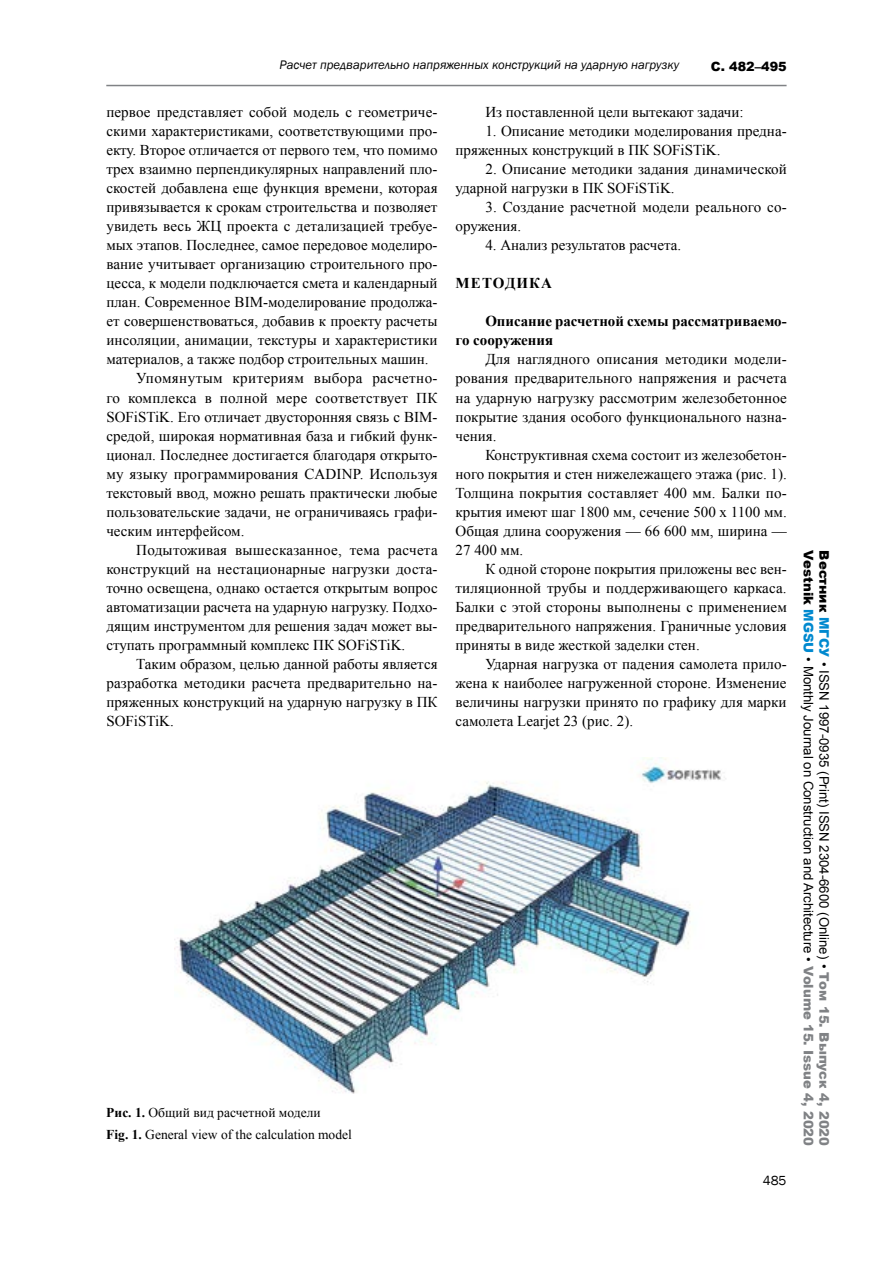
<style>
.page{position:relative;width:893px;height:1263px;background:#fff}
.page>*{position:absolute;margin:0;border:0;box-sizing:border-box;transform-origin:0 0}
.t1{font:15px/19px "Times New Roman";color:#000;text-align:justify}
.t2{font:15px "Times New Roman";letter-spacing:.02em;color:#000}
.t3{font:700 15px/19px "Times New Roman";letter-spacing:-.005em;color:#000}
.t4{font:15px "Times New Roman";letter-spacing:.025em;color:#000}
.t5{font:700 15px "Times New Roman";letter-spacing:.075em;color:#000}
.t6{font:13.5px/21.5px "Times New Roman";color:#000}
.t7{font:13.5px "Franklin Gothic";color:#000}
.t8{font:13.2px/15.9px "Arial";color:#000}
.t9{font:italic 12.75px "Franklin Gothic";color:#000}
.t10{font:900 12.75px "Arial";color:#000}
.s1{font-weight:700}
.s2{font-weight:900}
.s3{font-weight:900;color:#0089cf}
.s4{font-weight:900;color:#808285}
</style>
<div class="page">
<hr style="left:106px;top:85px;width:681px;height:1px;background:#808285">
<img style="left:174px;top:757px;width:552px;height:337px">
<p class="t9" style="left:280px;top:57px;width:401px">Расчет предварительно напряженных конструкций на ударную нагрузку</p>
<p class="t10" style="left:711px;top:57px;width:77px">С. 482–495</p>
<p class="t1" style="left:106px;top:102px;width:333px">первое представляет собой модель с геометриче-</p>
<p class="t1" style="left:106px;top:121px;width:333px">скими характеристиками, соответствующими про-</p>
<p class="t1" style="left:106px;top:140px;width:333px">екту. Второе отличается от первого тем, что помимо</p>
<p class="t1" style="left:106px;top:159px;width:333px">трех взаимно перпендикулярных направлений пло-</p>
<p class="t1" style="left:106px;top:178px;width:333px">скостей добавлена еще функция времени, которая</p>
<p class="t1" style="left:106px;top:197px;width:332px">привязывается к срокам строительства и позволяет</p>
<p class="t1" style="left:106px;top:216px;width:333px">увидеть весь ЖЦ проекта с детализацией требуе-</p>
<p class="t1" style="left:106px;top:235px;width:333px">мых этапов. Последнее, самое передовое моделиро-</p>
<p class="t1" style="left:106px;top:254px;width:333px">вание учитывает организацию строительного про-</p>
<p class="t1" style="left:106px;top:273px;width:333px">цесса, к модели подключается смета и календарный</p>
<p class="t1" style="left:106px;top:292px;width:333px">план. Современное BIM-моделирование продолжа-</p>
<p class="t1" style="left:106px;top:311px;width:333px">ет совершенствоваться, добавив к проекту расчеты</p>
<p class="t1" style="left:106px;top:331px;width:333px">инсоляции, анимации, текстуры и характеристики</p>
<p class="t1" style="left:106px;top:350px;width:324px">материалов, а также подбор строительных машин.</p>
<p class="t4" style="left:136px;top:368px;width:303px">Упомянутым критериям выбора расчетно-</p>
<p class="t2" style="left:106px;top:387px;width:333px">го комплекса в полной мере соответствует ПК</p>
<p class="t1" style="left:106px;top:407px;width:333px">SOFiSTiK. Его отличает двусторонняя связь с BIM-</p>
<p class="t1" style="left:106px;top:426px;width:333px">средой, широкая нормативная база и гибкий функ-</p>
<p class="t1" style="left:106px;top:445px;width:333px">ционал. Последнее достигается благодаря открыто-</p>
<p class="t1" style="left:106px;top:464px;width:333px">му языку программирования CADINP. Используя</p>
<p class="t1" style="left:106px;top:483px;width:333px">текстовый ввод, можно решать практически любые</p>
<p class="t1" style="left:106px;top:502px;width:333px">пользовательские задачи, не ограничиваясь графи-</p>
<p class="t1" style="left:106px;top:521px;width:140px">ческим интерфейсом.</p>
<p class="t2" style="left:136px;top:540px;width:303px">Подытоживая вышесказанное, тема расчета</p>
<p class="t1" style="left:106px;top:559px;width:333px">конструкций на нестационарные нагрузки доста-</p>
<p class="t1" style="left:106px;top:578px;width:333px">точно освещена, однако остается открытым вопрос</p>
<p class="t1" style="left:106px;top:597px;width:333px">автоматизации расчета на ударную нагрузку. Подхо-</p>
<p class="t1" style="left:106px;top:616px;width:333px">дящим инструментом для решения задач может вы-</p>
<p class="t1" style="left:106px;top:635px;width:300px">ступать программный комплекс ПК SOFiSTiK.</p>
<p class="t1" style="left:136px;top:654px;width:303px">Таким образом, целью данной работы является</p>
<p class="t1" style="left:106px;top:673px;width:333px">разработка методики расчета предварительно на-</p>
<p class="t1" style="left:106px;top:692px;width:333px">пряженных конструкций на ударную нагрузку в ПК</p>
<p class="t1" style="left:106px;top:712px;width:69px">SOFiSTiK.</p>
<p class="t1" style="left:485px;top:102px;width:260px">Из поставленной цели вытекают задачи:</p>
<p class="t1" style="left:456px;top:121px;width:333px;text-indent:30px">1. Описание методики моделирования предна&shy;пряженных конструкций в ПК SOFiSTiK.</p>
<p class="t1" style="left:456px;top:159px;width:333px;text-indent:30px">2. Описание методики задания динамической ударной нагрузки в ПК SOFiSTiK.</p>
<p class="t1" style="left:456px;top:197px;width:333px;text-indent:30px">3. Создание расчетной модели реального со&shy;оружения.</p>
<p class="t1" style="left:485px;top:235px;width:197px">4. Анализ результатов расчета.</p>
<p class="t5" style="left:456px;top:273px;width:98px">МЕТОДИКА</p>
<p class="t3" style="left:456px;top:311px;width:333px;text-indent:30px">Описание расчетной схемы рассматриваемо&shy;го сооружения</p>
<p class="t1" style="left:456px;top:350px;width:333px;text-indent:30px">Для наглядного описания методики модели&shy;рования предварительного напряжения и расчета на ударную нагрузку рассмотрим железобетонное покрытие здания особого функционального назна&shy;чения.</p>
<p class="t1" style="left:456px;top:445px;width:333px;text-indent:30px">Конструктивная схема состоит из железобетон&shy;ного покрытия и стен нижележащего этажа (рис. 1).<br>Толщина покрытия составляет 400 мм. Балки по&shy;крытия имеют шаг 1800 мм, сечение 500 х 1100 мм.<br>Общая длина сооружения — 66 600 мм, ширина — 27 400 мм.</p>
<p class="t1" style="left:456px;top:559px;width:333px;text-indent:30px">К одной стороне покрытия приложены вес вен&shy;тиляционной трубы и поддерживающего каркаса.<br>Балки с этой стороны выполнены с применением предварительного напряжения. Граничные условия приняты в виде жесткой заделки стен.</p>
<p class="t1" style="left:456px;top:654px;width:333px;text-indent:30px">Ударная нагрузка от падения самолета прило&shy;жена к наиболее нагруженной стороне. Изменение величины нагрузки принято по графику для марки самолета Learjet 23 (рис. 2).</p>
<p class="t6" style="left:106px;top:1102px;width:247px"><span class="s1">Рис. 1.</span> Общий вид расчетной модели<br><span class="s1">Fig. 1.</span> General view of the calculation model</p>
<p class="t7" style="left:763px;top:1172px;width:25px">485</p>
<p class="t8" style="left:832px;top:550px;width:597px;rotate:90deg"><span class="s2">Вестник</span> <span class="s3">МГСУ</span> • ISSN 1997-0935 (Print) ISSN 2304-6600 (Online) • <span class="s4">Том 15. Выпуск 4, 2020<br></span><span class="s2">Vestnik</span> <span class="s3">MGSU</span> • Monthly Journal on Construction and Architecture • <span class="s4">Volume 15. Issue 4, 2020</span></p>
</div>
